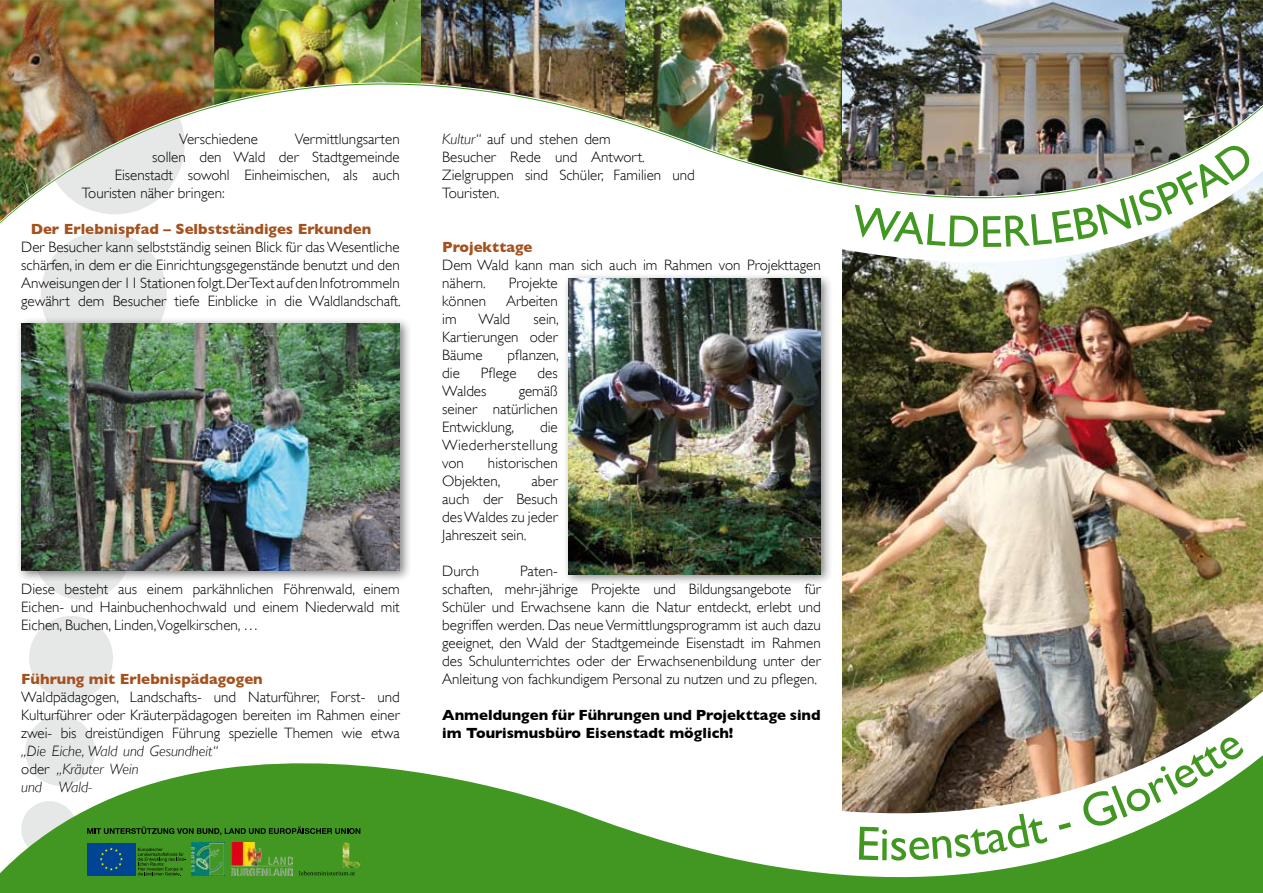
<style>
.page{position:relative;width:1263px;height:893px;background:#fff}
.page>*{position:absolute;margin:0;border:0;box-sizing:border-box;transform-origin:0 0}
.t1{font:300 15px/18px "Gill Sans";color:#000;text-align:justify}
.t2{font:700 15px "Gill Sans";color:#a4511d}
.t3{font:700 15px/18px "Gill Sans";color:#000}
.t4{font:italic 300 15px/18px "Gill Sans";color:#000}
.s1{font-style:normal}
.s2{font-style:italic}
</style>
<div class="page">
<div style="left:33px;top:502px;width:98px;height:98px;background:#e6e7e7;border-radius:50%"></div>
<svg style="left:0;top:183px;width:840px;height:134px"></svg>
<img style="left:840px;top:0;width:423px;height:186px">
<img style="left:617px;top:0;width:225px;height:183px">
<img style="left:0;top:0;width:229px;height:221px">
<img style="left:214px;top:0;width:207px;height:105px">
<img style="left:421px;top:0;width:204px;height:120px">
<div style="left:562px;top:272px;width:270px;height:313px;background:#000;opacity:.5"></div>
<img style="left:568px;top:278px;width:253px;height:296px">
<svg style="left:0;top:620px;width:1263px;height:273px"></svg>
<svg style="left:87px;top:827px;width:273px;height:8px;background:#2a6215"></svg>
<img style="left:343px;top:843px;width:17px;height:25px">
<svg style="left:299px;top:871px;width:56px;height:5px"></svg>
<svg style="left:138px;top:848px;width:48px;height:28px"></svg>
<div style="left:87px;top:843px;width:48px;height:32px;background:#004494"></div>
<svg style="left:100px;top:847px;width:23px;height:24px"></svg>
<img style="left:192px;top:843px;width:32px;height:32px">
<img style="left:231px;top:843px;width:62px;height:32px">
<div style="left:15px;top:317px;width:396px;height:265px;background:#000;opacity:.5"></div>
<img style="left:21px;top:323px;width:379px;height:247px">
<img style="left:842px;top:171px;width:421px;height:644px">
<svg style="left:859px;top:737px;width:384px;height:124px"></svg>
<img style="left:855px;top:146px;width:394px;height:101px">
<p class="t1" style="left:179px;top:130px;width:80px">Verschiedene</p>
<p class="t1" style="left:295px;top:130px;width:106px">Vermittlungsarten</p>
<p class="t1" style="left:152px;top:148px;width:249px">sollen den Wald der Stadtgemeinde</p>
<p class="t1" style="left:115px;top:166px;width:286px">Eisenstadt sowohl Einheimischen, als auch</p>
<p class="t1" style="left:82px;top:184px;width:144px">Touristen näher bringen:</p>
<p class="t2" style="left:31px;top:220px;width:342px">Der Erlebnispfad – Selbstständiges Erkunden</p>
<p class="t1" style="left:21px;top:238px;width:381px">Der Besucher kann selbstständig seinen Blick für das Wesentliche schärfen, in dem er die Einrichtungsgegenstände benutzt und den Anweisungen der 11 Stationen folgt.Der Text auf den Infotrommeln gewährt dem Besucher tiefe Einblicke in die Waldlandschaft.</p>
<p class="t1" style="left:21px;top:580px;width:380px">Diese besteht aus einem parkähnlichen Föhrenwald, einem Eichen- und Hainbuchenhochwald und einem Niederwald mit Eichen, Buchen, Linden,Vogelkirschen, …</p>
<p class="t2" style="left:21px;top:670px;width:243px">Führung mit Erlebnispädagogen</p>
<p class="t1" style="left:21px;top:688px;width:380px">Waldpädagogen, Landschafts- und Naturführer, Forst- und Kulturführer oder Kräuterpädagogen bereiten im Rahmen einer zwei- bis dreistündigen Führung spezielle Themen wie etwa</p>
<p class="t4" style="left:21px;top:742px;width:198px">„Die Eiche, Wald und Gesundheit“ <span class="s1">oder</span> „Kräuter Wein<br>und Wald-</p>
<p class="t1" style="left:442px;top:130px;width:254px;text-align:left"><span class="s2">Kultur“</span> auf und stehen dem<br>Besucher Rede und Antwort.<br>Zielgruppen sind Schüler, Familien und<br>Touristen.</p>
<p class="t2" style="left:442px;top:238px;width:92px">Projekttage</p>
<p class="t1" style="left:442px;top:256px;width:380px">Dem Wald kann man sich auch im Rahmen von Projekttagen nähern.</p>
<p class="t1" style="left:509px;top:274px;width:50px">Projekte</p>
<p class="t1" style="left:442px;top:292px;width:45px">können</p>
<p class="t1" style="left:506px;top:292px;width:53px">Arbeiten</p>
<p class="t1" style="left:442px;top:310px;width:16px">im</p>
<p class="t1" style="left:478px;top:310px;width:33px">Wald</p>
<p class="t1" style="left:442px;top:310px;width:118px;text-indent:91px">sein, Kartierungen oder Bäume</p>
<p class="t1" style="left:507px;top:346px;width:53px">pflanzen,</p>
<p class="t1" style="left:442px;top:364px;width:19px">die</p>
<p class="t1" style="left:481px;top:364px;width:37px">Pflege</p>
<p class="t1" style="left:538px;top:364px;width:22px">des</p>
<p class="t1" style="left:442px;top:382px;width:46px">Waldes</p>
<p class="t1" style="left:442px;top:382px;width:117px;text-indent:76px">gemäß seiner natürlichen Entwicklung,</p>
<p class="t1" style="left:442px;top:418px;width:117px;text-indent:98px">die Wiederherstellung von</p>
<p class="t1" style="left:442px;top:454px;width:117px;text-indent:46px">historischen<br>Objekten,</p>
<p class="t1" style="left:442px;top:472px;width:117px;text-indent:89px">aber auch der Besuch des Waldes zu jeder Jahreszeit sein.</p>
<p class="t1" style="left:442px;top:562px;width:39px">Durch</p>
<p class="t1" style="left:442px;top:562px;width:380px;text-align:left;text-indent:78px">Paten-<br>schaften, mehr-jährige Projekte und Bildungsangebote für Schüler und Erwachsene kann die Natur entdeckt, erlebt und begriffen werden. Das neue Vermittlungsprogramm ist auch dazu geeignet, den Wald der Stadtgemeinde Eisenstadt im Rahmen des Schulunterrichtes oder der Erwachsenenbildung unter der Anleitung von fachkundigem Personal zu nutzen und zu pflegen.</p>
<p class="t3" style="left:442px;top:706px;width:380px">Anmeldungen für Führungen und Projekttage sind im Tourismusbüro Eisenstadt möglich!</p>
</div>
